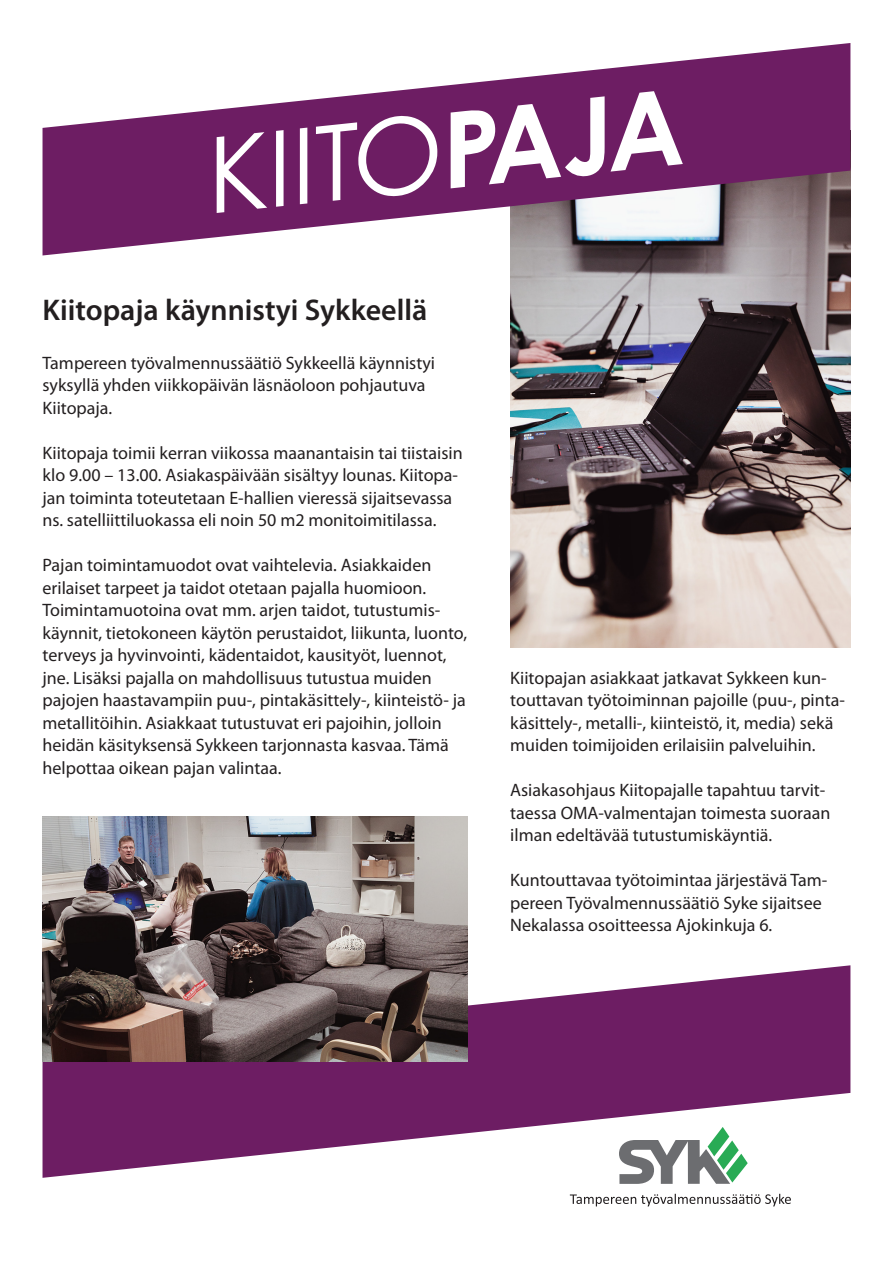
<style>
.page{position:relative;width:893px;height:1263px;background:#fff}
.page>*{position:absolute;margin:0;border:0;box-sizing:border-box;transform-origin:0 0}
.t1{font:105px "Century Gothic";color:#fff}
.t2{font:600 30px "Myriad Pro";color:#231f20}
.t3{font:18px/22.5px "Myriad Pro";color:#231f20}
.s1{font-weight:700}
</style>
<div class="page">
<svg style="left:43px;top:965px;width:807px;height:213px;fill:#6d1d63"></svg>
<img style="left:510px;top:255px;width:340px;height:392px">
<svg style="left:43px;top:43px;width:807px;height:212px;fill:#6d1d63"></svg>
<svg style="left:570px;top:1194px;width:221px;height:12px"></svg>
<svg style="left:619px;top:1127px;width:129px;height:57px"></svg>
<img style="left:43px;top:816px;width:425px;height:245px">
<p class="t1" style="left:196px;top:103px;width:482px;rotate:-6deg">KIITO<span class="s1">PAJA</span></p>
<p class="t2" style="left:43px;top:291px;width:386px">Kiitopaja käynnistyi Sykkeellä</p>
<p class="t3" style="left:43px;top:351px;width:394px">Tampereen työvalmennussäätiö Sykkeellä käynnistyi syksyllä yhden viikkopäivän läsnäoloon pohjautuva<br>Kiitopaja.</p>
<p class="t3" style="left:43px;top:441px;width:422px">Kiitopaja toimii kerran viikossa maanantaisin tai tiistaisin klo 9.00 – 13.00. Asiakaspäivään sisältyy lounas. Kiitopa&shy;jan toiminta toteutetaan E-hallien vieressä sijaitsevassa ns. satelliittiluokassa eli noin 50 m2 monitoimitilassa.</p>
<p class="t3" style="left:43px;top:553px;width:426px">Pajan toimintamuodot ovat vaihtelevia. Asiakkaiden erilaiset tarpeet ja taidot otetaan pajalla huomioon.<br>Toimintamuotoina ovat mm. arjen taidot, tutustumis&shy;käynnit, tietokoneen käytön perustaidot, liikunta, luonto, terveys ja hyvinvointi, kädentaidot, kausityöt, luennot, jne. Lisäksi pajalla on mahdollisuus tutustua muiden pajojen haastavampiin puu-, pintakäsittely-, kiinteistö- ja metallitöihin. Asiakkaat tutustuvat eri pajoihin, jolloin heidän käsityksensä Sykkeen tarjonnasta kasvaa. Tämä helpottaa oikean pajan valintaa.</p>
<p class="t3" style="left:510px;top:666px;width:336px">Kiitopajan asiakkaat jatkavat Sykkeen kun&shy;touttavan työtoiminnan pajoille (puu-, pinta&shy;käsittely-, metalli-, kiinteistö, it, media) sekä muiden toimijoiden erilaisiin palveluihin.</p>
<p class="t3" style="left:510px;top:778px;width:322px">Asiakasohjaus Kiitopajalle tapahtuu tarvit&shy;taessa OMA-valmentajan toimesta suoraan ilman edeltävää tutustumiskäyntiä.</p>
<p class="t3" style="left:510px;top:868px;width:319px">Kuntouttavaa työtoimintaa järjestävä Tam&shy;pereen Työvalmennussäätiö Syke sijaitsee<br>Nekalassa osoitteessa Ajokinkuja 6.</p>
</div>
